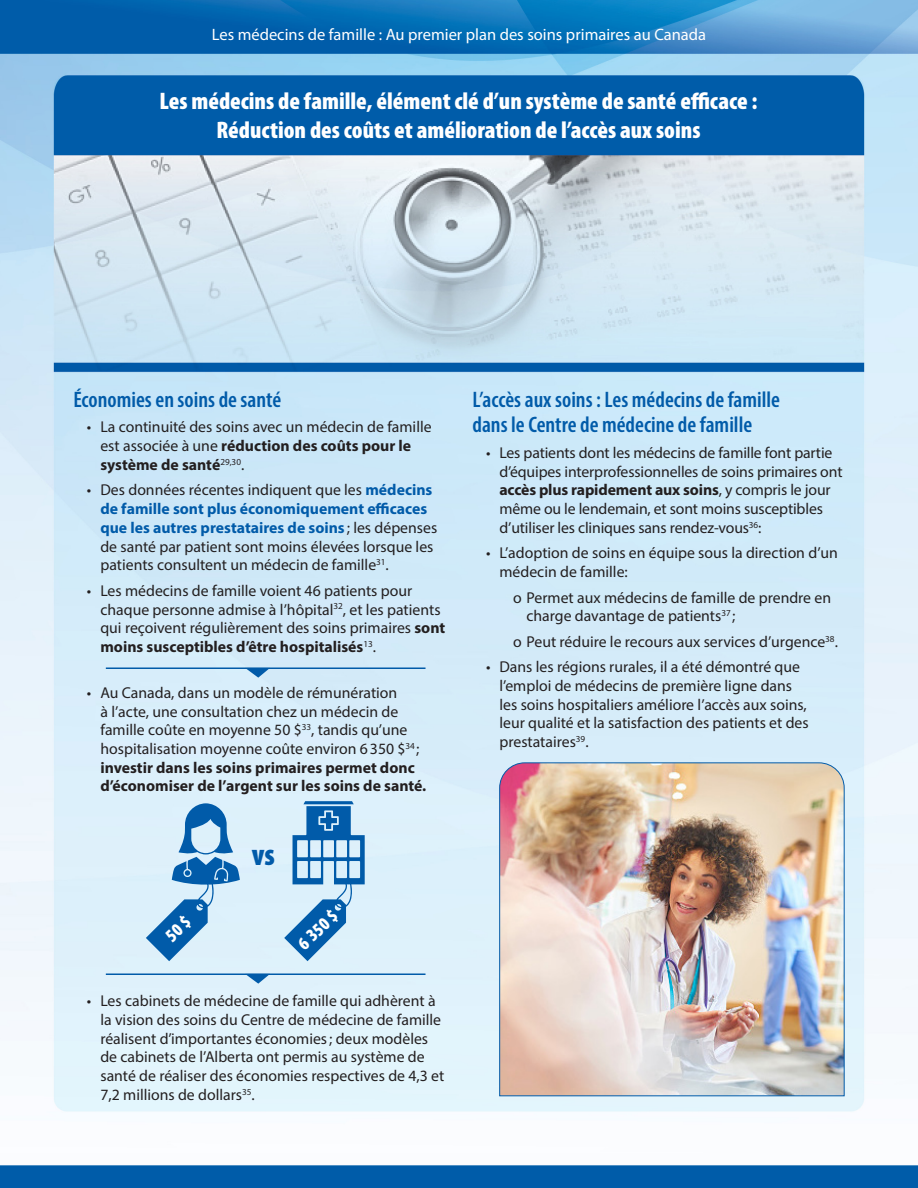
<style>
.page{position:relative;width:918px;height:1188px;background:#fff}
.page>*{position:absolute;margin:0;border:0;box-sizing:border-box;transform-origin:0 0}
.t1{font:900 condensed 30.75px "Myriad Pro";color:#015ba9}
.t2{font:900 condensed 24px/28.8px "Myriad Pro";color:#fff;text-align:center}
.t3{font:600 condensed 22.5px/25.5px "Myriad Pro";color:#015ba9}
.t4{font:900 condensed 18.75px "Myriad Pro";color:#fff}
.t5{font:16.5px "Myriad Pro";color:#fff}
.t6{font:15.75px/18.8px "Myriad Pro";color:#231f20}
.s1{font-weight:700}
.s2{font-weight:700;color:#015ba9}
</style>
<div class="page">
<img style="left:0;top:0;width:918px;height:1188px">
<img style="left:499px;top:762px;width:346px;height:335px">
<svg style="left:284px;top:801px;width:81px;height:160px;background:#87b6da"></svg>
<hr style="left:106px;top:668px;width:320px;height:1px;background:#015ba9">
<svg style="left:245px;top:669px;width:25px;height:9px"></svg>
<hr style="left:106px;top:974px;width:320px;height:1px;background:#015ba9">
<svg style="left:245px;top:975px;width:25px;height:9px"></svg>
<svg style="left:146px;top:803px;width:94px;height:158px;background:#97c1e0"></svg>
<p class="t5" style="left:212px;top:24px;width:496px">Les médecins de famille : Au premier plan des soins primaires au Canada</p>
<p class="t2" style="left:159px;top:87px;width:600px">Les médecins de famille, élément clé d’un système de santé efficace :<br>Réduction des coûts et amélioration de l’accès aux soins</p>
<p class="t3" style="left:73px;top:386px;width:209px">Économies en soins de santé</p>
<p class="t6" style="left:100px;top:417px;width:333px;text-indent:-14px">• La continuité des soins avec un médecin de famille est associée à une <span class="s1">réduction des coûts pour le système de santé</span><sup>29,30</sup>.</p>
<p class="t6" style="left:100px;top:480px;width:338px;text-indent:-13px">• Des données récentes indiquent que les <span class="s2">médecins de famille sont plus économiquement efficaces que les autres prestataires de soins</span> ; les dépenses de santé par patient sont moins élevées lorsque les patients consultent un médecin de famille<sup>31</sup>.</p>
<p class="t6" style="left:100px;top:581px;width:346px;text-indent:-13px">• Les médecins de famille voient 46 patients pour chaque personne admise à l’hôpital<sup>32</sup>, et les patients qui reçoivent régulièrement des soins primaires <span class="s1">sont moins susceptibles d’être hospitalisés</span><sup>13</sup>.</p>
<p class="t6" style="left:100px;top:683px;width:327px;text-indent:-13px">• Au Canada, dans un modèle de rémunération<br>à l’acte, une consultation chez un médecin de famille coûte en moyenne 50 $<sup>33</sup>, tandis qu’une hospitalisation moyenne coûte environ 6350 $<sup>34</sup>; <span class="s1">investir dans les soins primaires permet donc d’économiser de l’argent sur les soins de santé.</span></p>
<h1 class="t1" style="left:252px;top:838px;width:25px">vs</h1>
<p class="t4" style="left:293px;top:939px;width:50px;rotate:-44deg">6 350 $</p>
<p class="t6" style="left:100px;top:991px;width:345px;text-indent:-14px">• Les cabinets de médecine de famille qui adhèrent à la vision des soins du Centre de médecine de famille réalisent d’importantes économies; deux modèles de cabinets de l’Alberta ont permis au système de santé de réaliser des économies respectives de 4,3 et 7,2 millions de dollars<sup>35</sup>.</p>
<p class="t3" style="left:472px;top:386px;width:309px">L’accès aux soins : Les médecins de famille dans le Centre de médecine de famille</p>
<p class="t6" style="left:500px;top:443px;width:345px;text-indent:-14px">• Les patients dont les médecins de famille font partie d’équipes interprofessionnelles de soins primaires ont <span class="s1">accès plus rapidement aux soins</span>, y compris le jour même ou le lendemain, et sont moins susceptibles d’utiliser les cliniques sans rendez-vous<sup>36</sup>:</p>
<p class="t6" style="left:500px;top:543px;width:340px;text-indent:-14px">• L’adoption de soins en équipe sous la direction d’un médecin de famille:</p>
<p class="t6" style="left:526px;top:588px;width:306px;text-indent:-14px">o Permet aux médecins de famille de prendre en charge davantage de patients<sup>37</sup>;</p>
<p class="t6" style="left:513px;top:632px;width:326px">o Peut réduire le recours aux services d’urgence<sup>38</sup>.</p>
<p class="t6" style="left:500px;top:657px;width:311px;text-indent:-14px">• Dans les régions rurales, il a été démontré que l’emploi de médecins de première ligne dans les soins hospitaliers améliore l’accès aux soins, leur qualité et la satisfaction des patients et des prestataires<sup>39</sup>.</p>
</div>
